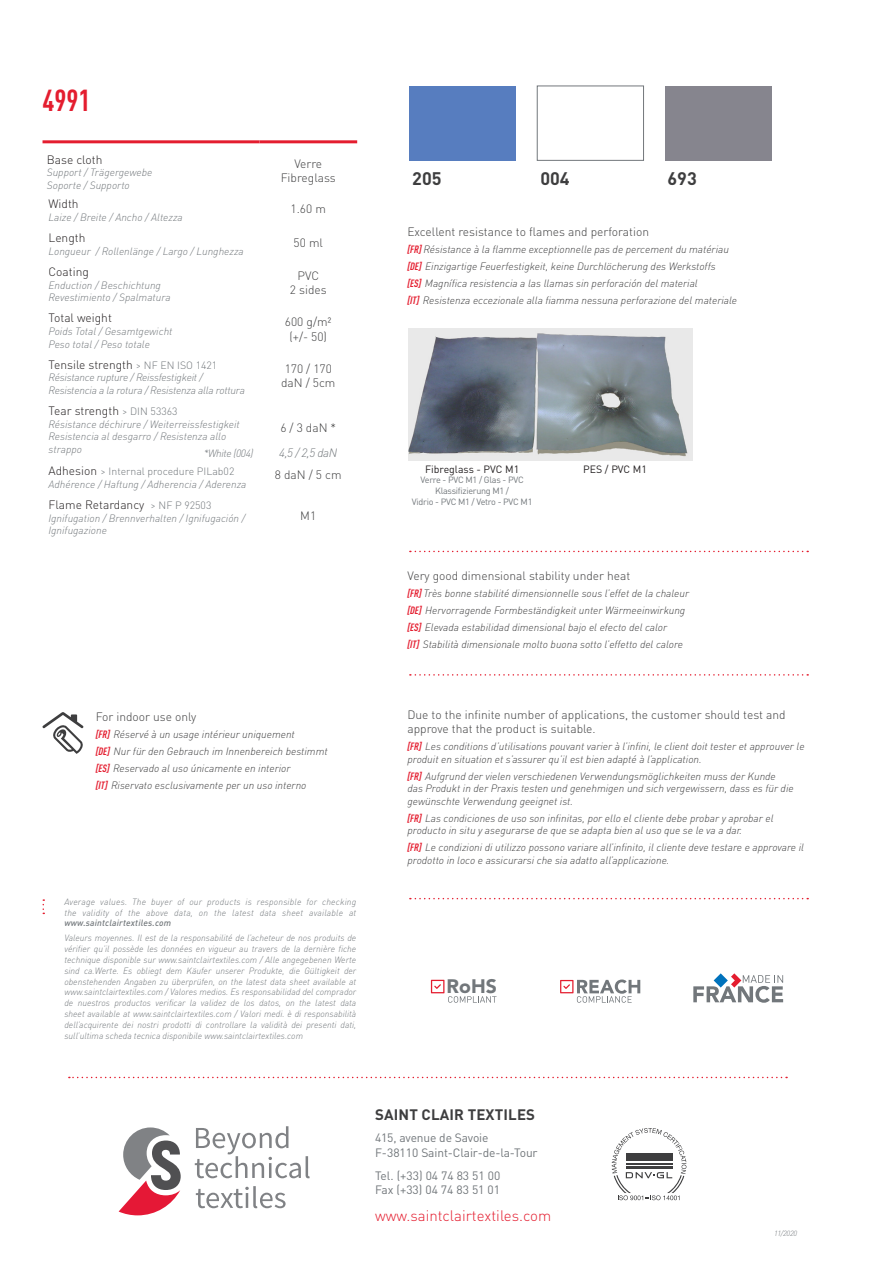
<style>
.page{position:relative;width:893px;height:1263px;background:#fff}
.page>*{position:absolute;margin:0;border:0;box-sizing:border-box;transform-origin:0 0}
.t1{font:700 condensed 30px "DIN Pro";color:#e41d2f}
.t2{font:900 19.35px "Avenir LT Std";color:#72777b}
.t3{font:700 18px "DIN Pro";color:#3e3e3f}
.t4{font:300 15px "DIN Pro";color:#e41d2f}
.t5{font:700 15px "DIN Pro";letter-spacing:.01em;color:#3e3e3f}
.t6{font:300 12px/14.4px "DIN Pro";color:#3e3e3f}
.t7{font:300 12px "DIN Pro";color:#231f20}
.t8{font:12px/14.4px "DIN Pro";letter-spacing:-.01em;color:#72777b}
.t9{font:italic 300 12px "DIN Pro";color:#72777b}
.t10{font:italic 300 10.5px/12.6px "DIN Pro";color:#3e3e3f}
.t11{font:italic 300 10.5px/12.6px "DIN Pro";color:#72777b}
.t12{font:italic 300 10.5px/12.6px "DIN Pro";letter-spacing:-.02em;color:#72777b}
.t13{font:10.5px "DIN Pro";color:#231f20}
.t14{font:italic 300 10.5px "DIN Pro";letter-spacing:-.03em;color:#72777b}
.t15{font:italic 300 9px/10.8px "DIN Pro";letter-spacing:.02em;color:#72777b}
.t16{font:9px/10.8px "DIN Pro";letter-spacing:-.03em;color:#72777b;text-align:center}
.t17{font:italic 500 9px "DIN Pro";letter-spacing:.02em;color:#72777b}
.t18{font:italic 300 7.5px "DIN Pro";letter-spacing:-.03em;color:#72777b}
.s1{font-size:10.5px;color:#72777b}
.s2{font-style:normal;font-size:12px;color:#231f20}
.s3{font-style:normal}
.s4{font-weight:700;font-stretch:condensed;color:#e41d2f}
</style>
<div class="page">
<svg style="left:410px;top:898px;width:398px;height:1px"></svg>
<svg style="left:560px;top:979px;width:80px;height:24px"></svg>
<svg style="left:693px;top:973px;width:90px;height:30px"></svg>
<svg style="left:431px;top:980px;width:65px;height:23px"></svg>
<hr style="left:43px;top:140px;width:216px;height:3px;background:#e41d2f">
<hr style="left:259px;top:140px;width:98px;height:3px;background:#e41d2f">
<div style="left:409px;top:86px;width:106px;height:74px;background:#577dbf"></div>
<div style="left:537px;top:86px;width:107px;height:75px;background:#fff;border:1px solid #72777b"></div>
<div style="left:665px;top:86px;width:107px;height:74px;background:#86858e"></div>
<img style="left:408px;top:329px;width:284px;height:131px">
<svg style="left:43px;top:712px;width:40px;height:42px"></svg>
<svg style="left:410px;top:551px;width:398px;height:1px"></svg>
<svg style="left:410px;top:674px;width:398px;height:2px"></svg>
<svg style="left:69px;top:1077px;width:718px;height:1px"></svg>
<svg style="left:612px;top:1128px;width:74px;height:72px"></svg>
<svg style="left:119px;top:1127px;width:62px;height:88px"></svg>
<svg style="left:195px;top:1126px;width:115px;height:52px"></svg>
<svg style="left:196px;top:1186px;width:90px;height:22px"></svg>
<p class="t1" style="left:43px;top:78px;width:50px">4991</p>
<p class="t7" style="left:47px;top:151px;width:57px">Base cloth</p>
<p class="t11" style="left:47px;top:165px;width:107px">Support / Trägergewebe</p>
<p class="t11" style="left:47px;top:178px;width:85px">Soporte / Supporto</p>
<p class="t6" style="left:294px;top:156px;width:29px">Verre</p>
<p class="t6" style="left:281px;top:170px;width:57px">Fibreglass</p>
<p class="t7" style="left:49px;top:196px;width:32px">Width</p>
<p class="t11" style="left:49px;top:210px;width:136px">Laize / Breite / Ancho / Altezza</p>
<p class="t6" style="left:291px;top:201px;width:37px">1.60 m</p>
<p class="t7" style="left:49px;top:230px;width:38px">Length</p>
<p class="t11" style="left:49px;top:244px;width:197px">Longueur / Rollenlänge / Largo / Lunghezza</p>
<p class="t6" style="left:294px;top:235px;width:31px">50 ml</p>
<p class="t7" style="left:49px;top:263px;width:42px">Coating</p>
<p class="t11" style="left:49px;top:278px;width:114px">Enduction / Beschichtung</p>
<p class="t11" style="left:49px;top:290px;width:124px">Revestimiento / Spalmatura</p>
<p class="t6" style="left:297px;top:268px;width:23px">PVC</p>
<p class="t6" style="left:290px;top:282px;width:38px">2 sides</p>
<p class="t7" style="left:49px;top:310px;width:65px">Total weight</p>
<p class="t11" style="left:49px;top:324px;width:125px">Poids Total / Gesamtgewicht</p>
<p class="t11" style="left:49px;top:336px;width:103px">Peso total / Peso totale</p>
<p class="t6" style="left:285px;top:314px;width:48px">600 g/m²</p>
<p class="t6" style="left:289px;top:329px;width:39px">(+/- 50)</p>
<p class="t7" style="left:49px;top:356px;width:170px">Tensile strength <span class="s1">&gt; NF EN ISO 1421</span></p>
<p class="t12" style="left:49px;top:370px;width:198px">Résistance rupture / Reissfestigkeit /<br>Resistencia a la rotura / Resistenza alla rottura</p>
<p class="t6" style="left:285px;top:361px;width:49px">170 / 170</p>
<p class="t6" style="left:281px;top:375px;width:56px">daN / 5cm</p>
<p class="t7" style="left:49px;top:403px;width:131px">Tear strength <span class="s1">&gt; DIN 53363</span></p>
<p class="t11" style="left:49px;top:417px;width:193px">Résistance déchirure / Weiterreissfestigkeit<br>Resistencia al desgarro / Resistenza allo strappo</p>
<p class="t6" style="left:280px;top:420px;width:57px">6 / 3 daN *</p>
<p class="t11" style="left:49px;top:464px;width:199px"><span class="s2">Adhesion</span> <span class="s3">&gt; Internal procedure PILab02<br></span>Adhérence / Haftung / Adherencia / Aderenza</p>
<p class="t6" style="left:275px;top:467px;width:68px">8 daN / 5 cm</p>
<p class="t7" style="left:49px;top:496px;width:164px">Flame Retardancy <span class="s1">&gt; NF P 92503</span></p>
<p class="t11" style="left:49px;top:511px;width:198px">Ignifugation / Brennverhalten / Ignifugación /<br>Ignifugazione</p>
<p class="t6" style="left:300px;top:508px;width:17px">M1</p>
<p class="t14" style="left:204px;top:446px;width:51px">*White (004)</p>
<p class="t9" style="left:279px;top:443px;width:60px">4,5 / 2,5 daN</p>
<p class="t6" style="left:96px;top:709px;width:102px">For indoor use only</p>
<p class="t10" style="left:96px;top:727px;width:201px"><span class="s4">[FR]</span> Réservé à un usage intérieur uniquement</p>
<p class="t10" style="left:96px;top:744px;width:234px"><span class="s4">[DE]</span> Nur für den Gebrauch im Innenbereich bestimmt</p>
<p class="t10" style="left:96px;top:761px;width:196px"><span class="s4">[ES]</span> Reservado al uso únicamente en interior</p>
<p class="t10" style="left:96px;top:778px;width:212px"><span class="s4">[IT]</span> Riservato esclusivamente per un uso interno</p>
<p class="t15" style="left:64px;top:895px;width:293px">Average values. The buyer of our products is responsible for checking the validity of the above data, on the latest data sheet available at</p>
<p class="t17" style="left:64px;top:916px;width:108px">www.saintclairtextiles.com</p>
<p class="t15" style="left:64px;top:932px;width:293px;text-align:justify">Valeurs moyennes. Il est de la responsabilité de l’acheteur de nos produits de vérifier qu’il possède les données en vigueur au travers de la dernière fiche technique disponible sur www.saintclairtextiles.com / Alle angegebenen Werte sind ca.Werte. Es obliegt dem Käufer unserer Produkte, die Gültigkeit der obenstehenden Angaben zu überprüfen, on the latest data sheet available at www.saintclairtextiles.com / Valores medios. Es responsabilidad del comprador de nuestros productos verificar la validez de los datos, on the latest data sheet available at www.saintclairtextiles.com / Valori medi. è di responsabilità dell’acquirente dei nostri prodotti di controllare la validità dei presenti dati, sull’ultima scheda tecnica disponibile www.saintclairtextiles.com</p>
<p class="t3" style="left:412px;top:166px;width:31px">205</p>
<p class="t3" style="left:540px;top:166px;width:31px">004</p>
<p class="t3" style="left:667px;top:166px;width:31px">693</p>
<p class="t6" style="left:407px;top:224px;width:243px">Excellent resistance to flames and perforation</p>
<p class="t10" style="left:407px;top:242px;width:323px"><span class="s4">[FR]</span> Résistance à la flamme exceptionnelle pas de percement du matériau</p>
<p class="t10" style="left:407px;top:259px;width:310px"><span class="s4">[DE]</span> Einzigartige Feuerfestigkeit, keine Durchlöcherung des Werkstoffs</p>
<p class="t10" style="left:407px;top:276px;width:292px"><span class="s4">[ES]</span> Magnífica resistencia a las llamas sin perforación del material</p>
<p class="t10" style="left:407px;top:293px;width:331px"><span class="s4">[IT]</span> Resistenza eccezionale alla fiamma nessuna perforazione del materiale</p>
<p class="t13" style="left:425px;top:460px;width:96px">Fibreglass - PVC M1</p>
<p class="t16" style="left:421px;top:474px;width:105px">Verre - PVC M1 / Glas - PVC<br>Klassifizierung M1 /</p>
<p class="t16" style="left:412px;top:495px;width:122px">Vidrio - PVC M1 / Vetro - PVC M1</p>
<p class="t13" style="left:583px;top:460px;width:65px">PES / PVC M1</p>
<p class="t6" style="left:407px;top:568px;width:224px">Very good dimensional stability under heat</p>
<p class="t10" style="left:407px;top:586px;width:283px"><span class="s4">[FR]</span> Très bonne stabilité dimensionnelle sous l’effet de la chaleur</p>
<p class="t10" style="left:407px;top:603px;width:279px"><span class="s4">[DE]</span> Hervorragende Formbeständigkeit unter Wärmeeinwirkung</p>
<p class="t10" style="left:407px;top:620px;width:261px"><span class="s4">[ES]</span> Elevada estabilidad dimensional bajo el efecto del calor</p>
<p class="t10" style="left:407px;top:637px;width:277px"><span class="s4">[IT]</span> Stabilità dimensionale molto buona sotto l’effetto del calore</p>
<p class="t6" style="left:407px;top:707px;width:380px">Due to the infinite number of applications, the customer should test and approve that the product is suitable.</p>
<p class="t10" style="left:407px;top:739px;width:399px"><span class="s4">[FR]</span> Les conditions d’utilisations pouvant varier à l’infini, le client doit tester et approuver le produit en situation et s’assurer qu’il est bien adapté à l’application.</p>
<p class="t10" style="left:407px;top:769px;width:388px"><span class="s4">[FR]</span> Aufgrund der vielen verschiedenen Verwendungsmöglichkeiten muss der Kunde das Produkt in der Praxis testen und genehmigen und sich vergewissern, dass es für die gewünschte Verwendung geeignet ist.</p>
<p class="t10" style="left:407px;top:811px;width:368px"><span class="s4">[FR]</span> Las condiciones de uso son infinitas, por ello el cliente debe probar y aprobar el producto in situ y asegurarse de que se adapta bien al uso que se le va a dar.</p>
<p class="t10" style="left:407px;top:840px;width:398px"><span class="s4">[FR]</span> Le condizioni di utilizzo possono variare all’infinito, il cliente deve testare e approvare il prodotto in loco e assicurarsi che sia adatto all’applicazione.</p>
<h2 class="t2" style="left:447px;top:975px;width:52px">RoHS</h2>
<h3 class="t5" style="left:375px;top:1104px;width:162px">SAINT CLAIR TEXTILES</h3>
<p class="t8" style="left:375px;top:1130px;width:164px">415, avenue de Savoie<br>F-38110 Saint-Clair-de-la-Tour</p>
<p class="t8" style="left:375px;top:1167px;width:127px">Tel. (+33) 04 74 83 51 00<br>Fax (+33) 04 74 83 51 01</p>
<h3 class="t4" style="left:375px;top:1205px;width:178px">www.saintclairtextiles.com</h3>
<p class="t18" style="left:774px;top:1227px;width:25px">11/2020</p>
</div>
